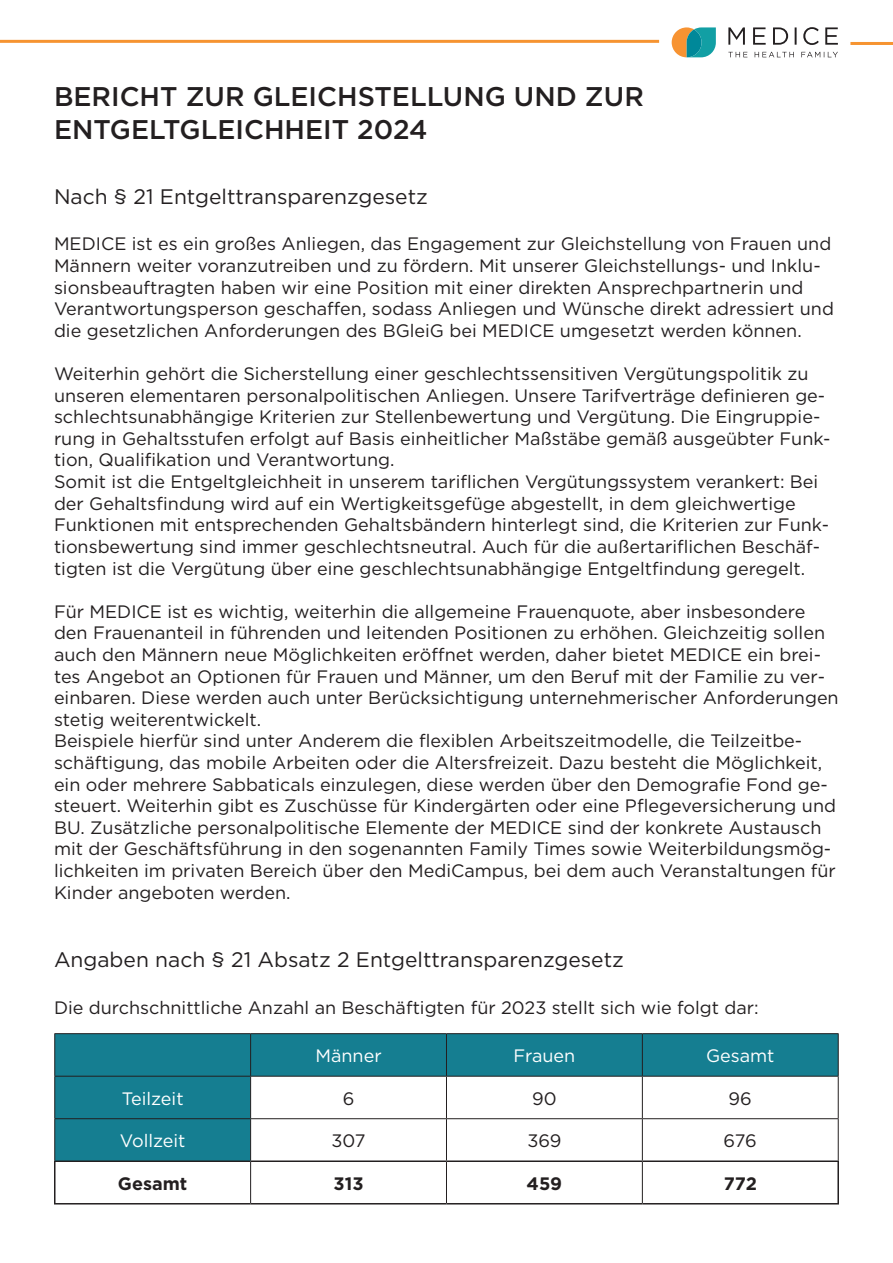
<style>
.page{position:relative;width:893px;height:1263px;background:#fff}
.page>*{position:absolute;margin:0;border:0;box-sizing:border-box;transform-origin:0 0}
.t1{font:500 27px/32.4px "Gotham";color:#231f20}
.t2{font:21px "Gotham";color:#231f20}
.t3{font:18px/21.6px "Gotham";color:#231f20}
.t4{font:18px "Gotham";color:#fff}
.t5{font:700 18px "Gotham";color:#231f20}
</style>
<div class="page">
<svg style="left:55px;top:1034px;width:783px;height:126px;fill:#187e91"></svg>
<hr style="left:54px;top:1033px;width:197px;height:1px;background:#231f20">
<hr style="left:54px;top:1034px;width:1px;height:42px;background:#231f20">
<hr style="left:251px;top:1033px;width:195px;height:1px;background:#231f20">
<hr style="left:250px;top:1034px;width:1px;height:42px;background:#231f20">
<hr style="left:446px;top:1033px;width:196px;height:1px;background:#231f20">
<hr style="left:446px;top:1034px;width:1px;height:42px;background:#231f20">
<hr style="left:642px;top:1033px;width:197px;height:1px;background:#231f20">
<hr style="left:642px;top:1034px;width:1px;height:42px;background:#231f20">
<hr style="left:838px;top:1034px;width:1px;height:42px;background:#231f20">
<hr style="left:54px;top:1076px;width:197px;height:1px;background:#231f20">
<hr style="left:54px;top:1076px;width:1px;height:42px;background:#231f20">
<hr style="left:251px;top:1076px;width:195px;height:1px;background:#231f20">
<hr style="left:250px;top:1076px;width:1px;height:42px;background:#231f20">
<hr style="left:446px;top:1076px;width:196px;height:1px;background:#231f20">
<hr style="left:446px;top:1076px;width:1px;height:42px;background:#231f20">
<hr style="left:642px;top:1076px;width:197px;height:1px;background:#231f20">
<hr style="left:642px;top:1076px;width:1px;height:42px;background:#231f20">
<hr style="left:838px;top:1076px;width:1px;height:42px;background:#231f20">
<hr style="left:54px;top:1118px;width:197px;height:1px;background:#231f20">
<hr style="left:54px;top:1119px;width:1px;height:41px;background:#231f20">
<hr style="left:251px;top:1118px;width:195px;height:1px;background:#231f20">
<hr style="left:250px;top:1119px;width:1px;height:41px;background:#231f20">
<hr style="left:446px;top:1118px;width:196px;height:1px;background:#231f20">
<hr style="left:446px;top:1119px;width:1px;height:41px;background:#231f20">
<hr style="left:642px;top:1118px;width:197px;height:1px;background:#231f20">
<hr style="left:642px;top:1119px;width:1px;height:41px;background:#231f20">
<hr style="left:838px;top:1119px;width:1px;height:41px;background:#231f20">
<hr style="left:54px;top:1160px;width:197px;height:2px;background:#231f20">
<hr style="left:54px;top:1162px;width:2px;height:41px;background:#231f20">
<hr style="left:251px;top:1160px;width:195px;height:2px;background:#231f20">
<hr style="left:446px;top:1160px;width:196px;height:2px;background:#231f20">
<hr style="left:642px;top:1160px;width:197px;height:2px;background:#231f20">
<hr style="left:837px;top:1162px;width:2px;height:41px;background:#231f20">
<hr style="left:54px;top:1203px;width:197px;height:1px;background:#231f20">
<hr style="left:251px;top:1203px;width:195px;height:1px;background:#231f20">
<hr style="left:446px;top:1203px;width:196px;height:1px;background:#231f20">
<hr style="left:642px;top:1203px;width:197px;height:1px;background:#231f20">
<hr style="left:250px;top:1162px;width:1px;height:41px;background:#231f20">
<hr style="left:446px;top:1162px;width:1px;height:41px;background:#231f20">
<hr style="left:642px;top:1162px;width:1px;height:41px;background:#231f20">
<svg style="left:728px;top:27px;width:110px;height:18px"></svg>
<svg style="left:728px;top:52px;width:110px;height:5px"></svg>
<svg style="left:672px;top:27px;width:44px;height:30px"></svg>
<hr style="left:0;top:40px;width:659px;height:3px;background:#f69431">
<hr style="left:850px;top:42px;width:43px;height:3px;background:#f69431">
<h1 class="t1" style="left:54px;top:80px;width:591px">BERICHT ZUR GLEICHSTELLUNG UND ZUR<br>ENTGELTGLEICHHEIT 2024</h1>
<p class="t2" style="left:54px;top:183px;width:375px">Nach § 21 Entgelttransparenzgesetz</p>
<p class="t3" style="left:54px;top:233px;width:781px">MEDICE ist es ein großes Anliegen, das Engagement zur Gleichstellung von Frauen und Männern weiter voranzutreiben und zu fördern. Mit unserer Gleichstellungs- und Inklu&shy;sionsbeauftragten haben wir eine Position mit einer direkten Ansprechpartnerin und Verantwortungsperson geschaffen, sodass Anliegen und Wünsche direkt adressiert und die gesetzlichen Anforderungen des BGleiG bei MEDICE umgesetzt werden können.</p>
<p class="t3" style="left:54px;top:362px;width:778px">Weiterhin gehört die Sicherstellung einer geschlechtssensitiven Vergütungspolitik zu unseren elementaren personalpolitischen Anliegen. Unsere Tarifverträge definieren ge&shy;schlechtsunabhängige Kriterien zur Stellenbewertung und Vergütung. Die Eingruppie&shy;rung in Gehaltsstufen erfolgt auf Basis einheitlicher Maßstäbe gemäß ausgeübter Funk&shy;tion, Qualifikation und Verantwortung.<br>Somit ist die Entgeltgleichheit in unserem tariflichen Vergütungssystem verankert: Bei der Gehaltsfindung wird auf ein Wertigkeitsgefüge abgestellt, in dem gleichwertige Funktionen mit entsprechenden Gehaltsbändern hinterlegt sind, die Kriterien zur Funk&shy;tionsbewertung sind immer geschlechtsneutral. Auch für die außertariflichen Beschäf&shy;tigten ist die Vergütung über eine geschlechtsunabhängige Entgeltfindung geregelt.</p>
<p class="t3" style="left:54px;top:600px;width:786px">Für MEDICE ist es wichtig, weiterhin die allgemeine Frauenquote, aber insbesondere den Frauenanteil in führenden und leitenden Positionen zu erhöhen. Gleichzeitig sollen auch den Männern neue Möglichkeiten eröffnet werden, daher bietet MEDICE ein brei&shy;tes Angebot an Optionen für Frauen und Männer, um den Beruf mit der Familie zu ver&shy;einbaren. Diese werden auch unter Berücksichtigung unternehmerischer Anforderungen stetig weiterentwickelt.<br>Beispiele hierfür sind unter Anderem die flexiblen Arbeitszeitmodelle, die Teilzeitbe&shy;schäftigung, das mobile Arbeiten oder die Altersfreizeit. Dazu besteht die Möglichkeit, ein oder mehrere Sabbaticals einzulegen, diese werden über den Demografie Fond ge&shy;steuert. Weiterhin gibt es Zuschüsse für Kindergärten oder eine Pflegeversicherung und BU. Zusätzliche personalpolitische Elemente der MEDICE sind der konkrete Austausch mit der Geschäftsführung in den sogenannten Family Times sowie Weiterbildungsmög&shy;lichkeiten im privaten Bereich über den MediCampus, bei dem auch Veranstaltungen für Kinder angeboten werden.</p>
<p class="t2" style="left:54px;top:946px;width:571px">Angaben nach § 21 Absatz 2 Entgelttransparenzgesetz</p>
<p class="t3" style="left:54px;top:996px;width:706px">Die durchschnittliche Anzahl an Beschäftigten für 2023 stellt sich wie folgt dar:</p>
<p class="t4" style="left:315px;top:1044px;width:68px">Männer</p>
<p class="t4" style="left:513px;top:1044px;width:63px">Frauen</p>
<p class="t4" style="left:706px;top:1044px;width:70px">Gesamt</p>
<p class="t4" style="left:122px;top:1087px;width:63px">Teilzeit</p>
<p class="t3" style="left:343px;top:1087px;width:13px">6</p>
<p class="t3" style="left:532px;top:1087px;width:26px">90</p>
<p class="t3" style="left:729px;top:1087px;width:25px">96</p>
<p class="t4" style="left:120px;top:1129px;width:67px">Vollzeit</p>
<p class="t3" style="left:331px;top:1129px;width:36px">307</p>
<p class="t3" style="left:527px;top:1129px;width:36px">369</p>
<p class="t3" style="left:724px;top:1129px;width:35px">676</p>
<p class="t5" style="left:118px;top:1171px;width:71px">Gesamt</p>
<p class="t5" style="left:334px;top:1171px;width:31px">313</p>
<p class="t5" style="left:527px;top:1171px;width:37px">459</p>
<p class="t5" style="left:724px;top:1171px;width:35px">772</p>
</div>
